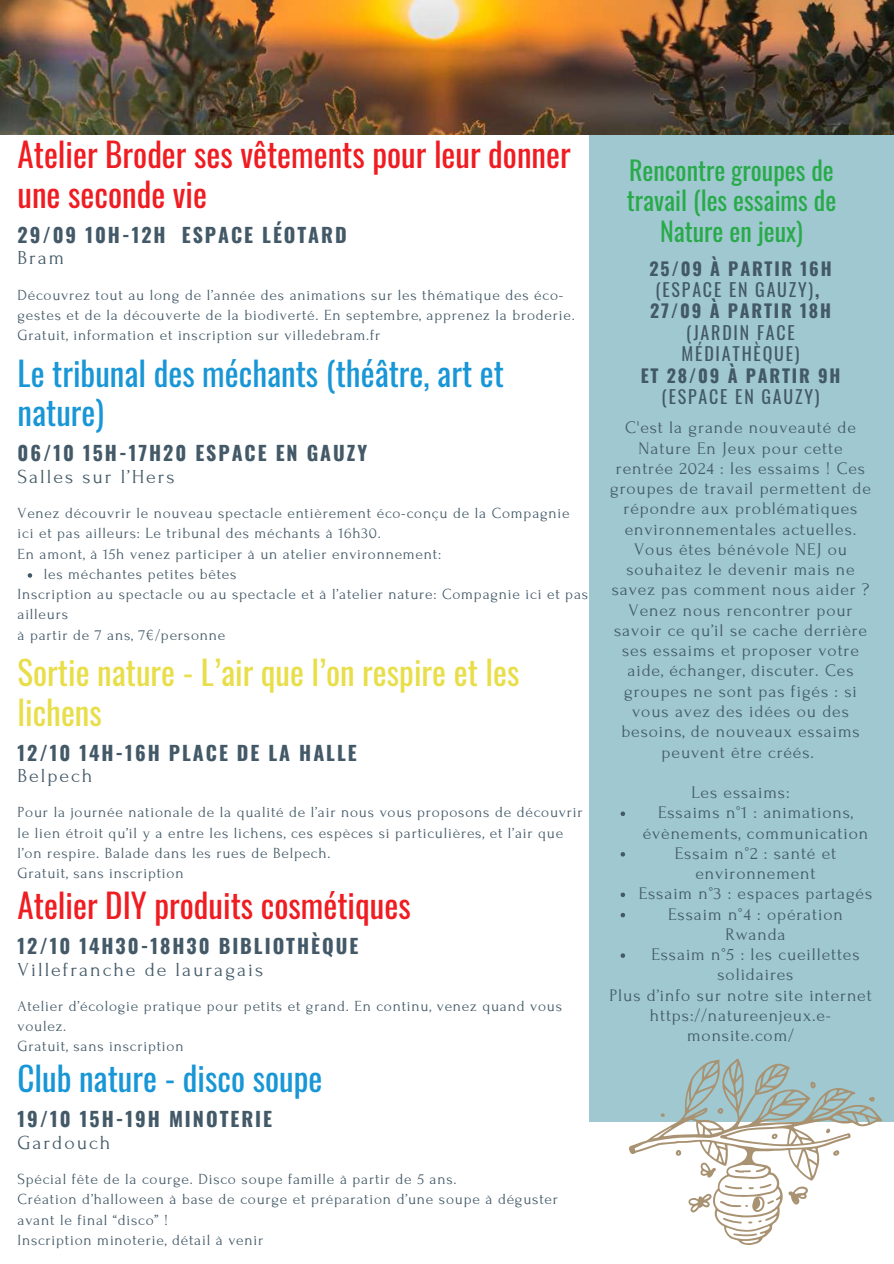
<style>
.page{position:relative;width:894px;height:1264px;background:#fff}
.page>*{position:absolute;margin:0;border:0;box-sizing:border-box;transform-origin:0 0}
.t1{font:33.15px/39.3px "Oswald";color:#ef1c21}
.t2{font:33.15px/39.3px "Oswald";color:#1896d6}
.t3{font:33.15px/39.3px "Oswald";color:#e8de49}
.t4{font:25.95px/30.5px "Oswald";color:#29aa4a;text-align:center}
.t5{font:700 19.8px "Oswald";letter-spacing:.1em;color:#435967}
.t6{font:19.8px "Forum";letter-spacing:.1em;color:#435967}
.t7{font:700 18px/21.3px "Oswald";letter-spacing:.1em;color:#435967}
.t8{font:18px/21.3px "Oswald";letter-spacing:.1em;color:#435967}
.t9{font:17.55px/20.2px "Forum";letter-spacing:.05em;color:#435967;text-align:center}
.t10{font:15.45px/20.2px "Forum";letter-spacing:.05em;color:#435967}
.s1{font-weight:400}
</style>
<div class="page">
<img style="left:0;top:0;width:893px;height:134px">
<div style="left:590px;top:135px;width:303px;height:986px;background:#9fc8d1"></div>
<svg style="left:28px;top:573px;width:4px;height:4px"></svg>
<svg style="left:628px;top:1058px;width:253px;height:187px"></svg>
<svg style="left:688px;top:1193px;width:23px;height:19px"></svg>
<svg style="left:788px;top:1186px;width:19px;height:18px"></svg>
<svg style="left:700px;top:1162px;width:15px;height:15px"></svg>
<svg style="left:810px;top:1081px;width:5px;height:7px"></svg>
<svg style="left:717px;top:1107px;width:6px;height:6px"></svg>
<svg style="left:832px;top:1150px;width:7px;height:5px"></svg>
<svg style="left:675px;top:1149px;width:6px;height:6px"></svg>
<svg style="left:868px;top:1096px;width:6px;height:5px"></svg>
<svg style="left:825px;top:1128px;width:4px;height:5px"></svg>
<svg style="left:660px;top:1113px;width:4px;height:4px"></svg>
<svg style="left:719px;top:1196px;width:54px;height:15px"></svg>
<svg style="left:724px;top:1185px;width:18px;height:4px"></svg>
<svg style="left:759px;top:1183px;width:12px;height:5px"></svg>
<svg style="left:771px;top:1133px;width:6px;height:6px"></svg>
<svg style="left:722px;top:1217px;width:19px;height:6px"></svg>
<svg style="left:734px;top:1169px;width:16px;height:3px"></svg>
<svg style="left:733px;top:1233px;width:23px;height:3px"></svg>
<svg style="left:620px;top:811px;width:5px;height:5px"></svg>
<svg style="left:620px;top:852px;width:5px;height:4px"></svg>
<svg style="left:620px;top:892px;width:5px;height:5px"></svg>
<svg style="left:620px;top:912px;width:5px;height:5px"></svg>
<svg style="left:620px;top:953px;width:5px;height:4px"></svg>
<h1 class="t1" style="left:18px;top:134px;width:554px">Atelier Broder ses vêtements pour leur donner une seconde vie</h1>
<p class="t5" style="left:18px;top:219px;width:330px">29/09 10H-12H ESPACE LÉOTARD</p>
<p class="t6" style="left:18px;top:247px;width:48px">Bram</p>
<p class="t10" style="left:18px;top:285px;width:558px">Découvrez tout au long de l’année des animations sur les thématique des éco&shy;gestes et de la découverte de la biodiverté. En septembre, apprenez la broderie.<br>Gratuit, information et inscription sur villedebram.fr</p>
<h1 class="t2" style="left:18px;top:352px;width:488px">Le tribunal des méchants (théâtre, art et nature)</h1>
<p class="t5" style="left:18px;top:437px;width:351px">06/10 15H-17H20 ESPACE EN GAUZY</p>
<p class="t6" style="left:18px;top:465px;width:158px">Salles sur l’Hers</p>
<p class="t10" style="left:18px;top:503px;width:553px">Venez découvrir le nouveau spectacle entièrement éco-conçu de la Compagnie</p>
<p class="t10" style="left:18px;top:523px;width:365px">ici et pas ailleurs: Le tribunal des méchants à 16h30.</p>
<p class="t10" style="left:18px;top:543px;width:425px">En amont, à 15h venez participer à un atelier environnement:</p>
<p class="t10" style="left:44px;top:564px;width:194px">les méchantes petites bêtes</p>
<p class="t10" style="left:18px;top:584px;width:572px">Inscription au spectacle ou au spectacle et à l’atelier nature: Compagnie ici et pas</p>
<p class="t10" style="left:18px;top:604px;width:52px">ailleurs</p>
<p class="t10" style="left:18px;top:624px;width:209px">à partir de 7 ans, 7€/personne</p>
<h1 class="t3" style="left:18px;top:651px;width:503px">Sortie nature - L’air que l’on respire et les lichens</h1>
<p class="t5" style="left:18px;top:737px;width:340px">12/10 14H-16H PLACE DE LA HALLE</p>
<p class="t6" style="left:18px;top:765px;width:76px">Belpech</p>
<p class="t10" style="left:18px;top:802px;width:566px">Pour la journée nationale de la qualité de l’air nous vous proposons de découvrir le lien étroit qu’il y a entre les lichens, ces espèces si particulières, et l’air que l’on respire. Balade dans les rues de Belpech.<br>Gratuit, sans inscription</p>
<h1 class="t1" style="left:18px;top:884px;width:394px">Atelier DIY produits cosmétiques</h1>
<p class="t5" style="left:18px;top:930px;width:342px">12/10 14H30-18H30 BIBLIOTHÈQUE</p>
<p class="t6" style="left:18px;top:958px;width:247px">Villefranche de lauragais</p>
<p class="t10" style="left:18px;top:996px;width:546px">Atelier d’écologie pratique pour petits et grand. En continu, venez quand vous voulez.<br>Gratuit, sans inscription</p>
<h1 class="t2" style="left:18px;top:1057px;width:306px">Club nature - disco soupe</h1>
<p class="t5" style="left:18px;top:1103px;width:256px">19/10 15H-19H MINOTERIE</p>
<p class="t6" style="left:18px;top:1131px;width:94px">Gardouch</p>
<p class="t10" style="left:18px;top:1169px;width:541px">Spécial fête de la courge. Disco soupe famille à partir de 5 ans.<br>Création d’halloween à base de courge et préparation d’une soupe à déguster avant le final “disco” !<br>Inscription minoterie, détail à venir</p>
<h2 class="t4" style="left:626px;top:154px;width:211px">Rencontre groupes de travail (les essaims de<br>Nature en jeux)</h2>
<p class="t7" style="left:649px;top:257px;width:184px">25/09 À PARTIR 16H <span class="s1">(ESPACE EN GAUZY)</span>,<br>27/09 À PARTIR 18H</p>
<p class="t8" style="left:681px;top:321px;width:119px">(JARDIN FACE<br>MÉDIATHÈQUE)</p>
<p class="t7" style="left:640px;top:364px;width:201px">ET 28/09 À PARTIR 9H</p>
<p class="t8" style="left:661px;top:385px;width:159px">(ESPACE EN GAUZY)</p>
<p class="t9" style="left:610px;top:418px;width:262px">C'est la grande nouveauté de<br>Nature En Jeux pour cette rentrée 2024 : les essaims ! Ces groupes de travail permettent de répondre aux problématiques environnementales actuelles.<br>Vous êtes bénévole NEJ ou souhaitez le devenir mais ne savez pas comment nous aider ?<br>Venez nous rencontrer pour savoir ce qu’il se cache derrière ses essaims et proposer votre aide, échanger, discuter. Ces groupes ne sont pas figés : si vous avez des idées ou des besoins, de nouveaux essaims peuvent être créés.</p>
<p class="t9" style="left:691px;top:782px;width:99px">Les essaims:</p>
<p class="t9" style="left:658px;top:802px;width:196px">Essaims n°1 : animations,</p>
<p class="t9" style="left:642px;top:823px;width:227px">évènements, communication</p>
<p class="t9" style="left:674px;top:843px;width:163px">Essaim n°2 : santé et</p>
<p class="t9" style="left:695px;top:863px;width:121px">environnement</p>
<p class="t9" style="left:638px;top:883px;width:235px">Essaim n°3 : espaces partagés</p>
<p class="t9" style="left:668px;top:904px;width:176px">Essaim n°4 : opération</p>
<p class="t9" style="left:725px;top:924px;width:62px">Rwanda</p>
<p class="t9" style="left:651px;top:944px;width:209px">Essaim n°5 : les cueillettes</p>
<p class="t9" style="left:717px;top:964px;width:77px">solidaires</p>
<p class="t9" style="left:609px;top:985px;width:264px">Plus d’info sur notre site internet</p>
<p class="t9" style="left:649px;top:1005px;width:183px">https://natureenjeux.e-</p>
<p class="t9" style="left:687px;top:1025px;width:108px">monsite.com/</p>
</div>
